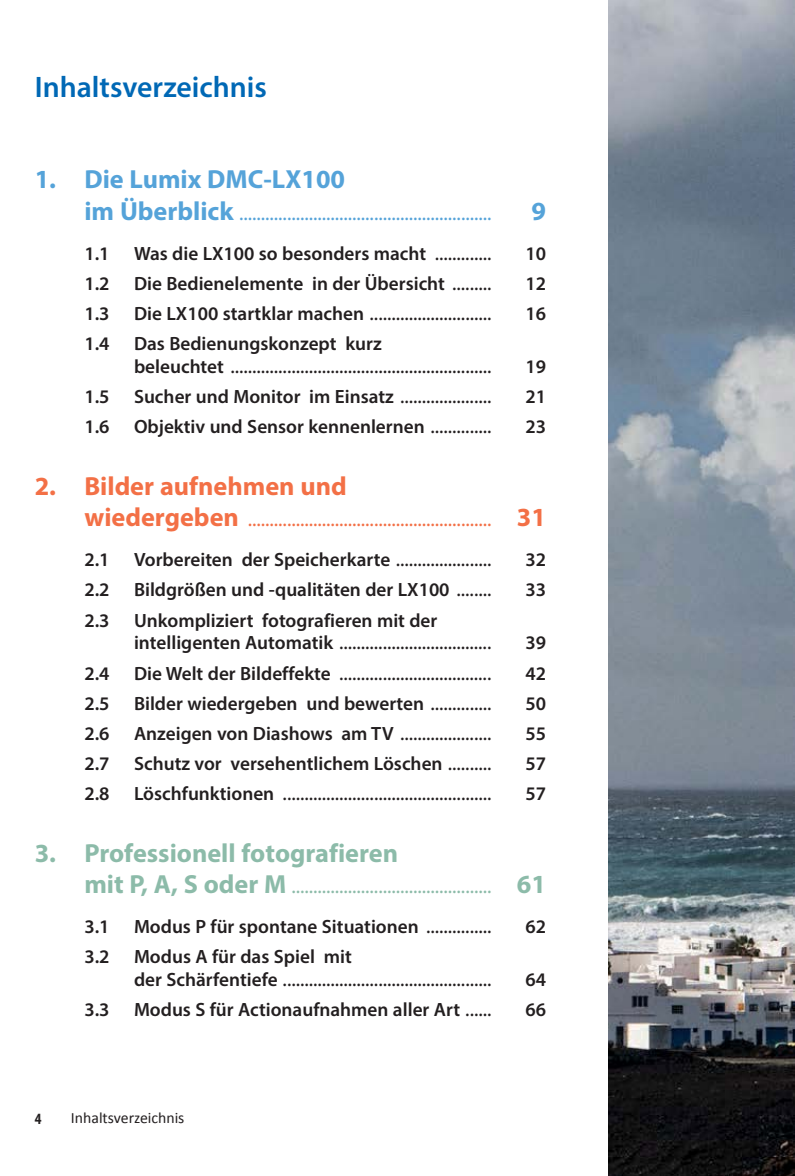
<style>
.page{position:relative;width:795px;height:1176px;background:#fff}
.page>*{position:absolute;margin:0;border:0;box-sizing:border-box;transform-origin:0 0}
.t1{font:600 29.75px "Myriad Pro";color:#0068b5}
.t2{font:700 26.25px "Myriad Pro";color:#8cbba9}
.t3{font:700 26.25px "Myriad Pro";color:#55a3d9}
.t4{font:700 26.25px "Myriad Pro";color:#f37046}
.t5{font:21px "Myriad Pro";color:#231f20}
.t6{font:21px "Myriad Pro";color:#55a3d9}
.t7{font:21px "Myriad Pro";color:#f37046}
.t8{font:21px "Myriad Pro";color:#8cbba9}
.t9{font:600 19.25px "Myriad Pro";color:#231f20}
.t10{font:15.75px "Calibri";color:#231f20}
.t11{font:700 condensed 15.75px "Myriad Pro";color:#231f20}
.s1{font-weight:700;font-size:26.25px}
.s2{font-weight:400;font-size:21px}
.s3{font-weight:600;font-size:19.25px}
</style>
<div class="page">
<img style="left:608px;top:0;width:186px;height:1176px">
<h1 class="t1" style="left:35px;top:76px;width:234px">Inhaltsverzeichnis</h1>
<h2 class="t3" style="left:35px;top:169px;width:312px">1. Die Lumix DMC-LX100</h2>
<p class="t6" style="left:84px;top:200px;width:408px"><span class="s1">im Überblick</span> ..........................................................</p>
<h2 class="t3" style="left:531px;top:201px;width:16px">9</h2>
<p class="t9" style="left:84px;top:246px;width:27px">1.1</p>
<p class="t9" style="left:134px;top:246px;width:359px">Was die LX100 so besonders macht <span class="s2">.............</span></p>
<p class="t9" style="left:525px;top:246px;width:22px">10</p>
<p class="t9" style="left:84px;top:276px;width:27px">1.2</p>
<p class="t9" style="left:134px;top:276px;width:359px">Die Bedienelemente in der Übersicht <span class="s2">.........</span></p>
<p class="t9" style="left:525px;top:276px;width:22px">12</p>
<p class="t9" style="left:84px;top:306px;width:27px">1.3</p>
<p class="t5" style="left:134px;top:301px;width:359px"><span class="s3">Die LX100 startklar machen</span> ............................</p>
<p class="t9" style="left:525px;top:306px;width:22px">16</p>
<p class="t9" style="left:84px;top:336px;width:27px">1.4</p>
<p class="t9" style="left:134px;top:336px;width:249px">Das Bedienungskonzept kurz</p>
<p class="t5" style="left:134px;top:353px;width:359px"><span class="s3">beleuchtet</span> ............................................................</p>
<p class="t9" style="left:525px;top:359px;width:22px">19</p>
<p class="t9" style="left:84px;top:389px;width:27px">1.5</p>
<p class="t9" style="left:134px;top:389px;width:359px">Sucher und Monitor im Einsatz <span class="s2">.....................</span></p>
<p class="t9" style="left:525px;top:389px;width:22px">21</p>
<p class="t9" style="left:84px;top:420px;width:27px">1.6</p>
<p class="t9" style="left:134px;top:420px;width:359px">Objektiv und Sensor kennenlernen <span class="s2">..............</span></p>
<p class="t9" style="left:525px;top:420px;width:22px">23</p>
<h2 class="t4" style="left:35px;top:476px;width:313px">2. Bilder aufnehmen und</h2>
<p class="t7" style="left:84px;top:507px;width:463px"><span class="s1">wiedergeben</span> ........................................................ <span class="s1">31</span></p>
<p class="t9" style="left:84px;top:552px;width:27px">2.1</p>
<p class="t9" style="left:134px;top:552px;width:359px">Vorbereiten der Speicherkarte <span class="s2">......................</span></p>
<p class="t9" style="left:525px;top:552px;width:22px">32</p>
<p class="t9" style="left:84px;top:583px;width:27px">2.2</p>
<p class="t9" style="left:134px;top:583px;width:359px">Bildgrößen und -qualitäten der LX100 <span class="s2">........</span></p>
<p class="t9" style="left:525px;top:583px;width:22px">33</p>
<p class="t9" style="left:84px;top:613px;width:27px">2.3</p>
<p class="t9" style="left:134px;top:613px;width:305px">Unkompliziert fotografieren mit der</p>
<p class="t5" style="left:134px;top:630px;width:359px"><span class="s3">intelligenten Automatik</span> ...................................</p>
<p class="t9" style="left:525px;top:636px;width:22px">39</p>
<p class="t9" style="left:84px;top:666px;width:27px">2.4</p>
<p class="t5" style="left:134px;top:660px;width:359px"><span class="s3">Die Welt der Bildeffekte</span> ...................................</p>
<p class="t9" style="left:525px;top:666px;width:22px">42</p>
<p class="t9" style="left:84px;top:696px;width:27px">2.5</p>
<p class="t9" style="left:134px;top:696px;width:359px">Bilder wiedergeben und bewerten <span class="s2">..............</span></p>
<p class="t9" style="left:525px;top:696px;width:22px">50</p>
<p class="t9" style="left:84px;top:726px;width:27px">2.6</p>
<p class="t9" style="left:134px;top:726px;width:359px">Anzeigen von Diashows am TV <span class="s2">.....................</span></p>
<p class="t9" style="left:525px;top:726px;width:22px">55</p>
<p class="t9" style="left:84px;top:756px;width:27px">2.7</p>
<p class="t9" style="left:134px;top:756px;width:359px">Schutz vor versehentlichem Löschen <span class="s2">..........</span></p>
<p class="t9" style="left:525px;top:756px;width:22px">57</p>
<p class="t9" style="left:84px;top:787px;width:27px">2.8</p>
<p class="t5" style="left:134px;top:781px;width:359px"><span class="s3">Löschfunktionen</span> ................................................</p>
<p class="t9" style="left:525px;top:787px;width:22px">57</p>
<h2 class="t2" style="left:35px;top:843px;width:365px">3. Professionell fotografieren</h2>
<p class="t8" style="left:84px;top:874px;width:463px"><span class="s1">mit P, A, S oder M</span> .............................................. <span class="s1">61</span></p>
<p class="t9" style="left:84px;top:919px;width:27px">3.1</p>
<p class="t9" style="left:134px;top:919px;width:359px">Modus P für spontane Situationen <span class="s2">...............</span></p>
<p class="t9" style="left:525px;top:919px;width:22px">62</p>
<p class="t9" style="left:84px;top:950px;width:27px">3.2</p>
<p class="t9" style="left:134px;top:950px;width:219px">Modus A für das Spiel mit</p>
<p class="t5" style="left:134px;top:967px;width:359px"><span class="s3">der Schärfentiefe</span> ................................................</p>
<p class="t9" style="left:525px;top:972px;width:22px">64</p>
<p class="t9" style="left:84px;top:1003px;width:27px">3.3</p>
<p class="t9" style="left:134px;top:1003px;width:359px">Modus S für Actionaufnahmen aller Art <span class="s2">......</span></p>
<p class="t9" style="left:525px;top:1003px;width:22px">66</p>
<p class="t11" style="left:35px;top:1109px;width:8px">4</p>
<p class="t10" style="left:71px;top:1112px;width:115px">Inhaltsverzeichnis</p>
</div>
